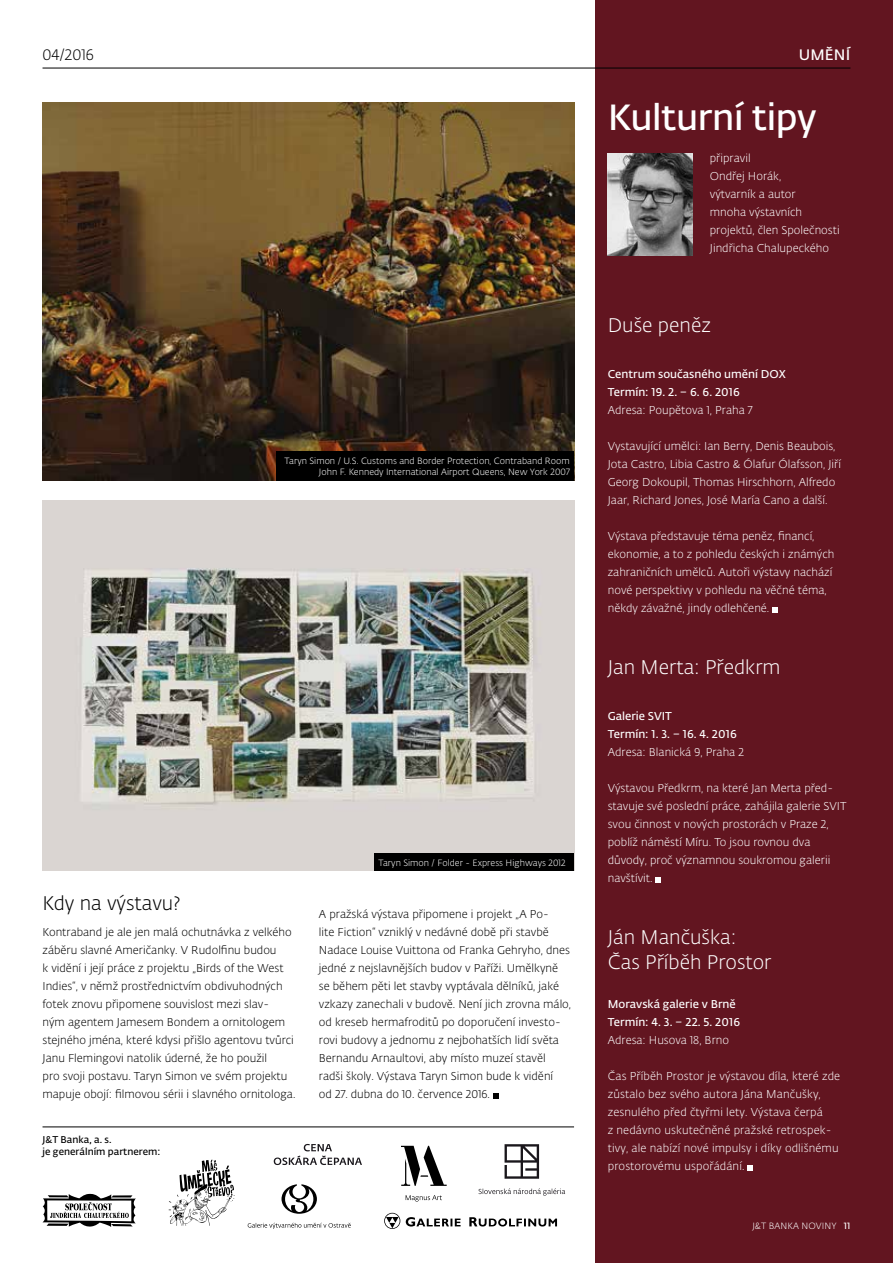
<style>
.page{position:relative;width:893px;height:1263px;background:#fff}
.page>*{position:absolute;margin:0;border:0;box-sizing:border-box;transform-origin:0 0}
.t1{font:600 36px "Fedra Sans Alt Pro";letter-spacing:-.01em;color:#fff}
.t2{font:300 19.5px/25.5px "Fedra Sans Alt Pro";color:#fff}
.t3{font:300 19.5px "Fedra Sans Alt Pro";color:#000}
.t4{font:300 15px "Fedra Sans Alt Pro";letter-spacing:.01em;color:#000}
.t5{font:600 15px "Fedra Sans Alt Pro";letter-spacing:.01em;color:#fff}
.t6{font:300 11.25px/18px "Fedra Sans Alt Pro";color:#fff}
.t7{font:300 11.25px/18px "Fedra Sans Alt Pro";color:#000}
.t8{font:600 11.25px/18px "Fedra Sans Alt Pro";color:#fff}
.t9{font:600 9.75px/11.7px "Fedra Sans Alt Pro";color:#000}
.t10{font:300 9px/10.8px "Fedra Sans Alt Pro";color:#fff;text-align:right}
.s1{font-weight:600}
</style>
<div class="page">
<div style="left:595px;top:0;width:298px;height:1263px;background:#621520"></div>
<svg style="left:772px;top:607px;width:5px;height:5px"></svg>
<svg style="left:656px;top:877px;width:5px;height:5px"></svg>
<svg style="left:748px;top:1165px;width:5px;height:5px"></svg>
<img style="left:608px;top:153px;width:85px;height:102px">
<svg style="left:493px;top:1093px;width:5px;height:5px"></svg>
<svg style="left:478px;top:1188px;width:87px;height:8px"></svg>
<svg style="left:505px;top:1144px;width:34px;height:35px"></svg>
<svg style="left:469px;top:1217px;width:88px;height:9px"></svg>
<svg style="left:406px;top:1217px;width:55px;height:9px"></svg>
<svg style="left:384px;top:1213px;width:16px;height:16px"></svg>
<svg style="left:401px;top:1146px;width:46px;height:40px"></svg>
<svg style="left:406px;top:1195px;width:36px;height:7px"></svg>
<svg style="left:42px;top:1193px;width:94px;height:34px"></svg>
<svg style="left:281px;top:1184px;width:36px;height:30px"></svg>
<svg style="left:248px;top:1222px;width:103px;height:7px"></svg>
<hr style="left:43px;top:1127px;width:531px;height:1px;background:#000">
<svg style="left:274px;top:1144px;width:88px;height:21px"></svg>
<svg style="left:168px;top:1160px;width:67px;height:66px"></svg>
<hr style="left:43px;top:68px;width:807px;height:1px;background:#000">
<img style="left:43px;top:501px;width:531px;height:370px">
<div style="left:374px;top:854px;width:200px;height:17px;background:#000"></div>
<img style="left:43px;top:102px;width:531px;height:379px">
<div style="left:276px;top:451px;width:298px;height:30px;background:#000"></div>
<h3 class="t4" style="left:43px;top:44px;width:53px">04/2016</h3>
<p class="t10" style="left:285px;top:455px;width:287px">Taryn Simon / U.S. Customs and Border Protection, Contraband Room<br>John F. Kennedy International Airport Queens, New York 2007</p>
<p class="t10" style="left:378px;top:857px;width:189px">Taryn Simon / Folder - Express Highways 2012</p>
<h2 class="t3" style="left:43px;top:890px;width:139px">Kdy na výstavu?</h2>
<p class="t7" style="left:43px;top:923px;width:254px">Kontraband je ale jen malá ochutnávka z velkého záběru slavné Američanky. V Rudolfinu budou<br>k vidění i její práce z projektu „Birds of the West Indies“, v němž prostřednictvím obdivuhodných fotek znovu připomene souvislost mezi slav-<br>ným agentem Jamesem Bondem a ornitologem stejného jména, které kdysi přišlo agentovu tvůrci Janu Flemingovi natolik úderné, že ho použil<br>pro svoji postavu. Taryn Simon ve svém projektu mapuje obojí: filmovou sérii i slavného ornitologa.</p>
<p class="t9" style="left:43px;top:1133px;width:119px">J&amp;T Banka, a. s.<br>je generálním partnerem:</p>
<p class="t7" style="left:319px;top:905px;width:254px">A pražská výstava připomene i projekt „A Po-<br>lite Fiction“ vzniklý v nedávné době při stavbě Nadace Louise Vuittona od Franka Gehryho, dnes jedné z nejslavnějších budov v Paříži. Umělkyně se během pěti let stavby vyptávala dělníků, jaké vzkazy zanechali v budově. Není jich zrovna málo, od kreseb hermafroditů po doporučení investo&shy;rovi budovy a jednomu z nejbohatších lidí světa Bernandu Arnaultovi, aby místo muzeí stavěl radši školy. Výstava Taryn Simon bude k vidění<br>od 27. dubna do 10. července 2016.</p>
<h3 class="t5" style="left:799px;top:43px;width:53px">UMĚNÍ</h3>
<h1 class="t1" style="left:608px;top:91px;width:210px">Kulturní tipy</h1>
<p class="t6" style="left:710px;top:149px;width:131px">připravil<br>Ondřej Horák,<br>výtvarník a autor<br>mnoha výstavních projektů, člen Společnosti<br>Jindřicha Chalupeckého</p>
<h2 class="t2" style="left:608px;top:312px;width:105px">Duše peněz</h2>
<p class="t8" style="left:608px;top:365px;width:180px">Centrum současného umění DOX<br>Termín: 19. 2. – 6. 6. 2016</p>
<p class="t6" style="left:608px;top:401px;width:146px">Adresa: Poupětova 1, Praha 7</p>
<p class="t6" style="left:608px;top:437px;width:235px">Vystavující umělci: Ian Berry, Denis Beaubois, Jota Castro, Libia Castro &amp; Ólafur Ólafsson, Jiří Georg Dokoupil, Thomas Hirschhorn, Alfredo Jaar, Richard Jones, José María Cano a další.</p>
<p class="t6" style="left:608px;top:527px;width:228px">Výstava představuje téma peněz, financí, ekonomie, a to z pohledu českých i známých zahraničních umělců. Autoři výstavy nachází nové perspektivy v pohledu na věčné téma, někdy závažné, jindy odlehčené.</p>
<h2 class="t2" style="left:608px;top:654px;width:174px">Jan Merta: Předkrm</h2>
<p class="t8" style="left:608px;top:707px;width:130px">Galerie SVIT<br>Termín: 1. 3. – 16. 4. 2016</p>
<p class="t6" style="left:608px;top:743px;width:138px">Adresa: Blanická 9, Praha 2</p>
<p class="t6" style="left:608px;top:779px;width:240px">Výstavou Předkrm, na které Jan Merta před&shy;stavuje své poslední práce, zahájila galerie SVIT svou činnost v nových prostorách v Praze 2, poblíž náměstí Míru. To jsou rovnou dva důvody, proč významnou soukromou galerii navštívit.</p>
<h2 class="t2" style="left:608px;top:924px;width:165px">Ján Mančuška:<br>Čas Příběh Prostor</h2>
<p class="t8" style="left:608px;top:995px;width:134px">Moravská galerie v Brně<br>Termín: 4. 3. – 22. 5. 2016</p>
<p class="t6" style="left:608px;top:1031px;width:123px">Adresa: Husova 18, Brno</p>
<p class="t6" style="left:608px;top:1067px;width:234px">Čas Příběh Prostor je výstavou díla, které zde zůstalo bez svého autora Jána Mančušky, zesnulého před čtyřmi lety. Výstava čerpá<br>z nedávno uskutečněné pražské retrospek&shy;tivy, ale nabízí nové impulsy i díky odlišnému prostorovému uspořádání.</p>
<p class="t10" style="left:752px;top:1220px;width:100px">J&amp;T BANKA NOVINY <span class="s1">11</span></p>
</div>
